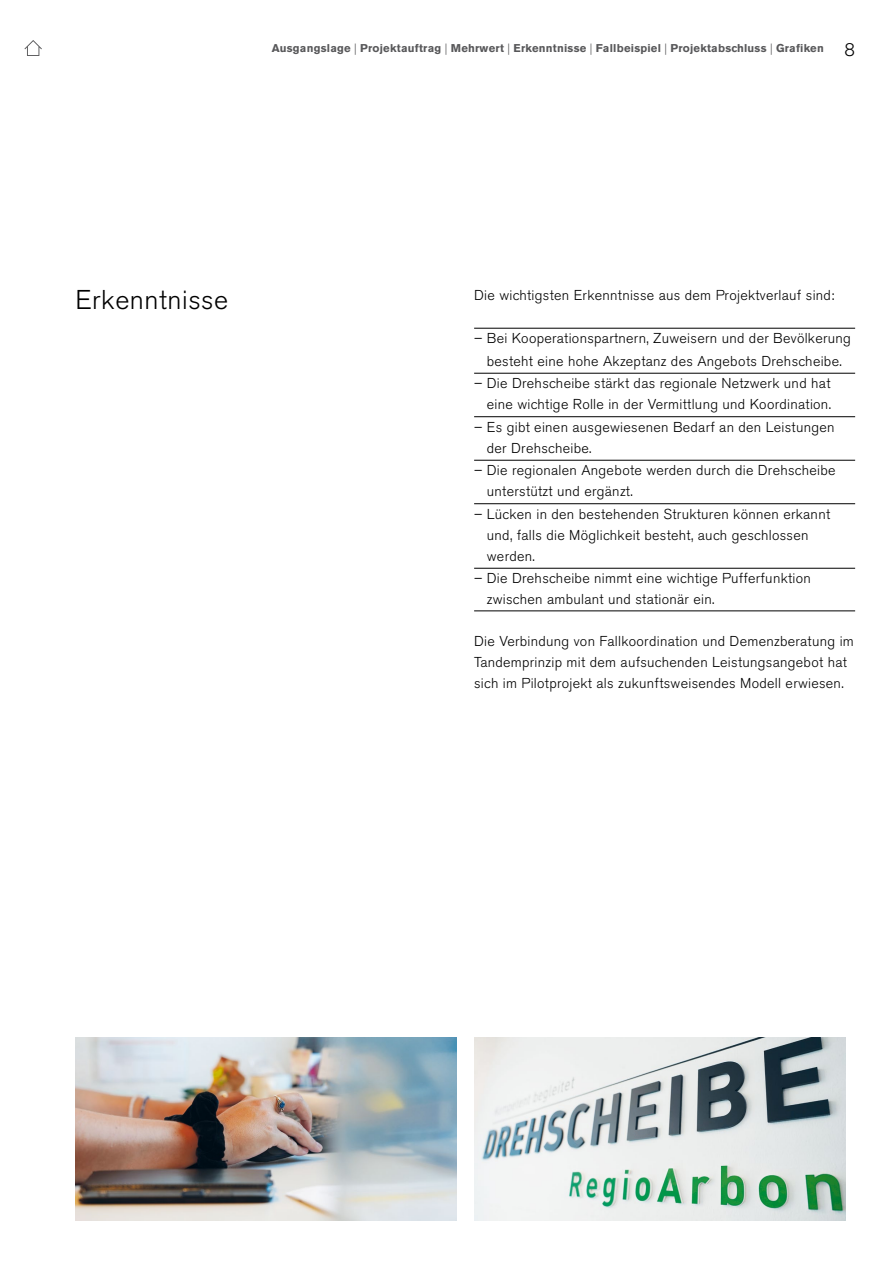
<style>
.page{position:relative;width:893px;height:1263px;background:#fff}
.page>*{position:absolute;margin:0;border:0;box-sizing:border-box;transform-origin:0 0}
.t1{font:300 27px "Akzidenz Grotesk BE";letter-spacing:.02em;color:#000}
.t2{font:300 18px "Akzidenz Grotesk BE";color:#000}
.t3{font:300 14.25px/21px "Akzidenz Grotesk BE";letter-spacing:.02em;color:#000}
.t4{font:700 11.25px "Akzidenz Grotesk BE";letter-spacing:.02em;color:#58585a}
.s1{font-weight:300}
</style>
<div class="page">
<hr style="left:474px;top:328px;width:381px;height:1px;background:#000">
<hr style="left:474px;top:373px;width:381px;height:1px;background:#000">
<hr style="left:474px;top:416px;width:381px;height:1px;background:#000">
<hr style="left:474px;top:460px;width:381px;height:1px;background:#000">
<hr style="left:474px;top:503px;width:381px;height:1px;background:#000">
<hr style="left:474px;top:568px;width:381px;height:1px;background:#000">
<hr style="left:474px;top:611px;width:381px;height:1px;background:#000">
<img style="left:76px;top:1037px;width:381px;height:184px">
<img style="left:474px;top:1037px;width:371px;height:184px">
<svg style="left:24px;top:40px;width:18px;height:16px"></svg>
<p class="t4" style="left:272px;top:42px;width:553px">Ausgangslage <span class="s1">|</span> Projektauftrag <span class="s1">|</span> Mehrwert <span class="s1">|</span> Erkenntnisse <span class="s1">|</span> Fallbeispiel <span class="s1">|</span> Projektabschluss <span class="s1">|</span> Grafiken</p>
<p class="t2" style="left:845px;top:40px;width:12px">8</p>
<h1 class="t1" style="left:75px;top:285px;width:154px">Erkenntnisse</h1>
<p class="t3" style="left:474px;top:285px;width:362px">Die wichtigsten Erkenntnisse aus dem Projektverlauf sind:</p>
<p class="t3" style="left:474px;top:327px;width:378px;line-height:22.5px;text-align:center">– Bei Kooperationspartnern, Zuweisern und der Bevölkerung besteht eine hohe Akzeptanz des Angebots Drehscheibe.</p>
<p class="t3" style="left:474px;top:373px;width:358px;text-align:right">– Die Drehscheibe stärkt das regionale Netzwerk und hat eine wichtige Rolle in der Vermittlung und Koordination.</p>
<p class="t3" style="left:487px;top:417px;width:349px;text-indent:-13px">– Es gibt einen ausgewiesenen Bedarf an den Leistungen der Drehscheibe.</p>
<p class="t3" style="left:487px;top:460px;width:350px;text-indent:-13px">– Die regionalen Angebote werden durch die Drehscheibe unterstützt und ergänzt.</p>
<p class="t3" style="left:487px;top:504px;width:345px;text-indent:-13px">– Lücken in den bestehenden Strukturen können erkannt und, falls die Möglichkeit besteht, auch geschlossen werden.</p>
<p class="t3" style="left:487px;top:568px;width:326px;text-indent:-13px">– Die Drehscheibe nimmt eine wichtige Pufferfunktion zwischen ambulant und stationär ein.</p>
<p class="t3" style="left:474px;top:631px;width:381px">Die Verbindung von Fallkoordination und Demenzberatung im<br>Tandemprinzip mit dem aufsuchenden Leistungsangebot hat sich im Pilotprojekt als zukunftsweisendes Modell erwiesen.</p>
</div>
